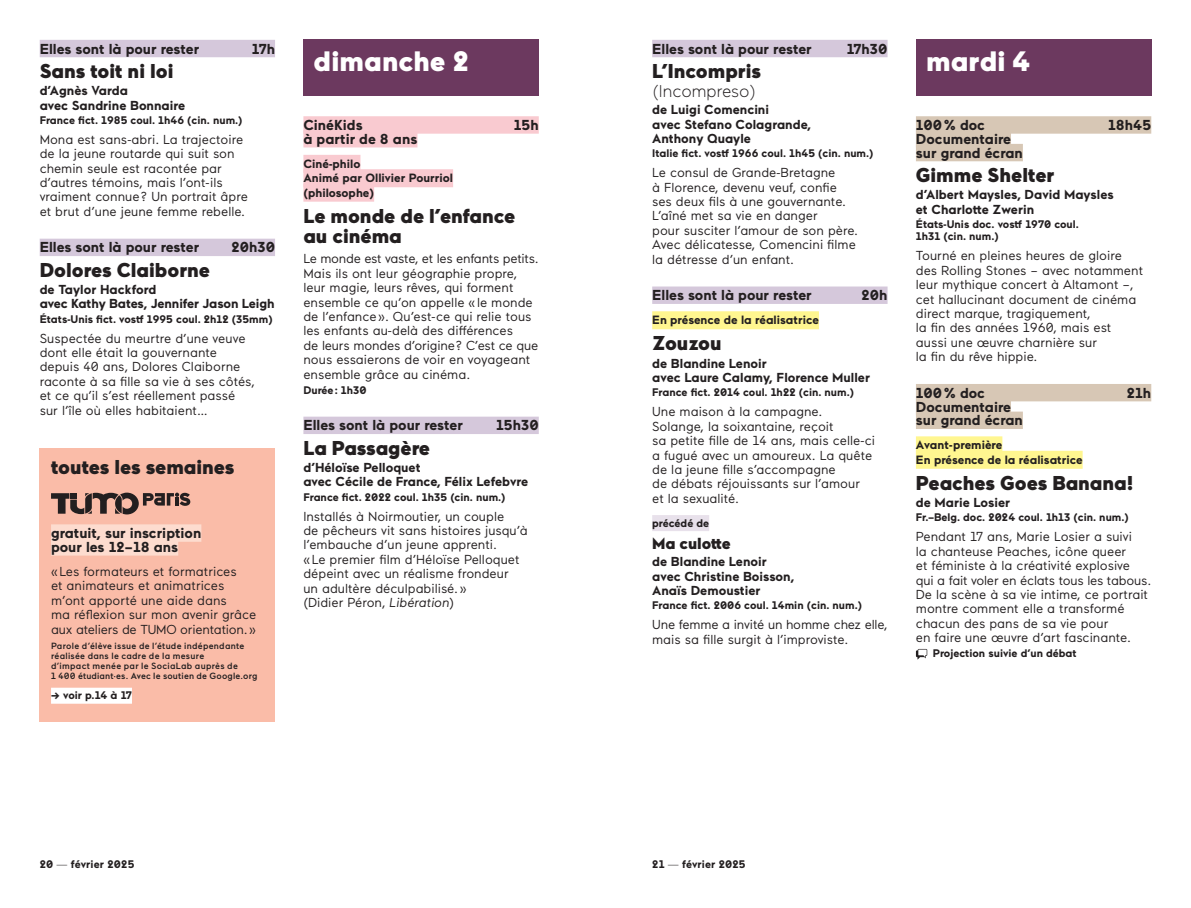
<style>
.page{position:relative;width:1191px;height:908px;background:#fff}
.page>*{position:absolute;margin:0;border:0;box-sizing:border-box;transform-origin:0 0}
.t1{font:900 28px "Maax";letter-spacing:.005em;color:#fff}
.t2{font:900 20px/20.4px "Maax";color:#231f20}
.t3{font:300 17px "Maax";color:#231f20}
.t4{font:900 16px "Maax";color:#231f20}
.t5{font:700 14.4px/13.8px "Maax";color:#231f20}
.t6{font:13px/14.4px "Maax";color:#231f20}
.t7{font:700 13px/14.4px "Maax";color:#231f20}
.t8{font:700 12px/14.4px "Maax";color:#231f20}
.t9{font:700 11px/12.4px "Maax";color:#231f20}
.t10{font:500 9px/10px "Maax";letter-spacing:.03em;color:#231f20}
.s1{font-style:italic}
.s2{font-weight:300}
</style>
<div class="page">
<div style="left:40px;top:40px;width:235px;height:17px;background:#d5c8db"></div>
<div style="left:40px;top:238px;width:235px;height:18px;background:#d5c8db"></div>
<div style="left:40px;top:448px;width:235px;height:273px;background:#fabca8"></div>
<div style="left:51px;top:524px;width:150px;height:17px;background:#fddccf"></div>
<div style="left:51px;top:538px;width:127px;height:17px;background:#fddccf"></div>
<div style="left:51px;top:687px;width:81px;height:16px;background:#fff"></div>
<svg style="left:51px;top:492px;width:139px;height:22px"></svg>
<div style="left:303px;top:40px;width:236px;height:56px;background:#6c395f"></div>
<div style="left:303px;top:116px;width:236px;height:18px;background:#f9cad0"></div>
<div style="left:303px;top:130px;width:114px;height:17px;background:#f9cad0"></div>
<div style="left:303px;top:155px;width:57px;height:18px;background:#f9cad0"></div>
<div style="left:303px;top:169px;width:150px;height:18px;background:#f9cad0"></div>
<div style="left:303px;top:183px;width:71px;height:18px;background:#f9cad0"></div>
<div style="left:303px;top:416px;width:236px;height:18px;background:#d5c8db"></div>
<div style="left:652px;top:40px;width:235px;height:17px;background:#d5c8db"></div>
<div style="left:652px;top:286px;width:235px;height:18px;background:#d5c8db"></div>
<div style="left:652px;top:311px;width:167px;height:18px;background:#fff690"></div>
<div style="left:652px;top:515px;width:57px;height:16px;background:#e8e1eb"></div>
<div style="left:916px;top:40px;width:235px;height:56px;background:#6c395f"></div>
<div style="left:916px;top:116px;width:235px;height:18px;background:#d7c7b5"></div>
<div style="left:916px;top:130px;width:95px;height:17px;background:#d7c7b5"></div>
<div style="left:916px;top:144px;width:107px;height:17px;background:#d7c7b5"></div>
<div style="left:916px;top:384px;width:235px;height:17px;background:#d7c7b5"></div>
<div style="left:916px;top:397px;width:95px;height:18px;background:#d7c7b5"></div>
<div style="left:916px;top:411px;width:107px;height:18px;background:#d7c7b5"></div>
<div style="left:916px;top:436px;width:86px;height:18px;background:#fff690"></div>
<div style="left:916px;top:450px;width:166px;height:18px;background:#fff690"></div>
<svg style="left:916px;top:648px;width:11px;height:11px"></svg>
<p class="t5" style="left:40px;top:41px;width:161px">Elles sont là pour rester</p>
<p class="t5" style="left:252px;top:41px;width:25px">17h</p>
<h2 class="t2" style="left:40px;top:60px;width:135px">Sans toit ni loi</h2>
<p class="t7" style="left:40px;top:83px;width:147px">d’Agnès Varda<br>avec Sandrine Bonnaire</p>
<p class="t9" style="left:40px;top:113px;width:204px">France fict. 1985 coul. 1h46 (cin. num.)</p>
<p class="t6" style="left:40px;top:131px;width:210px">Mona est sans-abri. La trajectoire de la jeune routarde qui suit son chemin seule est racontée par d’autres témoins, mais l’ont-ils vraiment connue ? Un portrait âpre et brut d’une jeune femme rebelle.</p>
<p class="t5" style="left:40px;top:240px;width:161px">Elles sont là pour rester</p>
<p class="t5" style="left:231px;top:240px;width:45px">20h30</p>
<h2 class="t2" style="left:40px;top:258px;width:172px">Dolores Claiborne</h2>
<p class="t7" style="left:40px;top:281px;width:236px">de Taylor Hackford<br>avec Kathy Bates, Jennifer Jason Leigh</p>
<p class="t9" style="left:40px;top:312px;width:234px">États-Unis fict. vostf 1995 coul. 2h12 (35mm)</p>
<p class="t6" style="left:40px;top:330px;width:217px">Suspectée du meurtre d’une veuve dont elle était la gouvernante depuis 40 ans, Dolores Claiborne raconte à sa fille sa vie à ses côtés, et ce qu’il s’est réellement passé sur l’île où elles habitaient…</p>
<h2 class="t2" style="left:51px;top:456px;width:185px">toutes les semaines</h2>
<p class="t5" style="left:51px;top:525px;width:152px">gratuit, sur inscription pour les 12–18 ans</p>
<p class="t6" style="left:51px;top:563px;width:207px">« Les formateurs et formatrices<br>et animateurs et animatrices m’ont apporté une aide dans<br>ma réflexion sur mon avenir grâce aux ateliers de TUMO orientation. »</p>
<p class="t10" style="left:51px;top:640px;width:208px">Parole d’élève issue de l’étude indépendante réalisée dans le cadre de la mesure<br>d’impact menée par le SociaLab auprès de<br>1 400 étudiant·es. Avec le soutien de Google.org</p>
<p class="t9" style="left:51px;top:688px;width:82px">→ voir p.14 à 17</p>
<h1 class="t1" style="left:314px;top:42px;width:157px">dimanche 2</h1>
<p class="t5" style="left:303px;top:117px;width:61px">CinéKids</p>
<p class="t5" style="left:514px;top:117px;width:26px">15h</p>
<p class="t5" style="left:303px;top:131px;width:116px">à partir de 8 ans</p>
<p class="t8" style="left:303px;top:156px;width:151px">Ciné-philo<br>Animé par Ollivier Pourriol (philosophe)</p>
<h2 class="t2" style="left:303px;top:204px;width:213px">Le monde de l’enfance au cinéma</h2>
<p class="t6" style="left:303px;top:251px;width:237px">Le monde est vaste, et les enfants petits.<br>Mais ils ont leur géographie propre, leur magie, leurs rêves, qui forment ensemble ce qu’on appelle « le monde de l’enfance ». Qu’est-ce qui relie tous les enfants au-delà des différences<br>de leurs mondes d’origine ? C’est ce que nous essaierons de voir en voyageant ensemble grâce au cinéma.</p>
<p class="t9" style="left:303px;top:383px;width:65px">Durée: 1h30</p>
<p class="t5" style="left:303px;top:417px;width:161px">Elles sont là pour rester</p>
<p class="t5" style="left:496px;top:417px;width:44px">15h30</p>
<h2 class="t2" style="left:303px;top:436px;width:128px">La Passagère</h2>
<p class="t7" style="left:303px;top:459px;width:226px">d’Héloïse Pelloquet<br>avec Cécile de France, Félix Lefebvre</p>
<p class="t9" style="left:303px;top:489px;width:204px">France fict. 2022 coul. 1h35 (cin. num.)</p>
<p class="t6" style="left:303px;top:508px;width:226px">Installés à Noirmoutier, un couple<br>de pêcheurs vit sans histoires jusqu’à l’embauche d’un jeune apprenti.<br>« Le premier film d’Héloïse Pelloquet dépeint avec un réalisme frondeur<br>un adultère déculpabilisé. »<br>(Didier Péron, <span class="s1">Libération</span>)</p>
<p class="t5" style="left:652px;top:41px;width:161px">Elles sont là pour rester</p>
<p class="t5" style="left:846px;top:41px;width:42px">17h30</p>
<h2 class="t2" style="left:652px;top:60px;width:110px">L’Incompris</h2>
<h3 class="t3" style="left:652px;top:80px;width:105px">(Incompreso)</h3>
<p class="t7" style="left:652px;top:102px;width:160px">de Luigi Comencini<br>avec Stefano Colagrande,<br>Anthony Quayle</p>
<p class="t9" style="left:652px;top:146px;width:223px">Italie fict. vostf 1966 coul. 1h45 (cin. num.)</p>
<p class="t6" style="left:652px;top:165px;width:207px">Le consul de Grande-Bretagne<br>à Florence, devenu veuf, confie ses deux fils à une gouvernante.<br>L’aîné met sa vie en danger<br>pour susciter l’amour de son père.<br>Avec délicatesse, Comencini filme la détresse d’un enfant.</p>
<p class="t5" style="left:652px;top:287px;width:161px">Elles sont là pour rester</p>
<p class="t5" style="left:861px;top:287px;width:27px">20h</p>
<p class="t8" style="left:652px;top:312px;width:168px">En présence de la réalisatrice</p>
<h2 class="t2" style="left:652px;top:332px;width:71px">Zouzou</h2>
<p class="t7" style="left:652px;top:355px;width:219px">de Blandine Lenoir<br>avec Laure Calamy, Florence Muller</p>
<p class="t9" style="left:652px;top:385px;width:203px">France fict. 2014 coul. 1h22 (cin. num.)</p>
<p class="t6" style="left:652px;top:404px;width:224px">Une maison à la campagne.<br>Solange, la soixantaine, reçoit<br>sa petite fille de 14 ans, mais celle-ci a fugué avec un amoureux. La quête de la jeune fille s’accompagne<br>de débats réjouissants sur l’amour<br>et la sexualité.</p>
<p class="t9" style="left:652px;top:515px;width:58px">précédé de</p>
<p class="t4" style="left:652px;top:532px;width:80px">Ma culotte</p>
<p class="t7" style="left:652px;top:553px;width:144px">de Blandine Lenoir avec Christine Boisson,<br>Anaïs Demoustier</p>
<p class="t9" style="left:652px;top:598px;width:211px">France fict. 2006 coul. 14min (cin. num.)</p>
<p class="t6" style="left:652px;top:616px;width:237px">Une femme a invité un homme chez elle, mais sa fille surgit à l’improviste.</p>
<h1 class="t1" style="left:926px;top:42px;width:105px">mardi 4</h1>
<p class="t5" style="left:916px;top:117px;width:71px">100 % doc</p>
<p class="t5" style="left:1108px;top:117px;width:44px">18h45</p>
<p class="t5" style="left:916px;top:131px;width:108px">Documentaire sur grand écran</p>
<h2 class="t2" style="left:916px;top:164px;width:140px">Gimme Shelter</h2>
<p class="t7" style="left:916px;top:187px;width:199px">d’Albert Maysles, David Maysles et Charlotte Zwerin</p>
<p class="t9" style="left:916px;top:217px;width:164px">États-Unis doc. vostf 1970 coul.<br>1h31 (cin. num.)</p>
<p class="t6" style="left:916px;top:248px;width:229px">Tourné en pleines heures de gloire des Rolling Stones – avec notamment leur mythique concert à Altamont –, cet hallucinant document de cinéma direct marque, tragiquement,<br>la fin des années 1960, mais est aussi une œuvre charnière sur<br>la fin du rêve hippie.</p>
<p class="t5" style="left:916px;top:385px;width:71px">100 % doc</p>
<p class="t5" style="left:1127px;top:385px;width:26px">21h</p>
<p class="t5" style="left:916px;top:399px;width:108px">Documentaire sur grand écran</p>
<p class="t8" style="left:916px;top:437px;width:168px">Avant-première<br>En présence de la réalisatrice</p>
<h2 class="t2" style="left:916px;top:471px;width:219px">Peaches Goes Banana!</h2>
<p class="t7" style="left:916px;top:494px;width:96px">de Marie Losier</p>
<p class="t9" style="left:916px;top:510px;width:214px">Fr.–Belg. doc. 2024 coul. 1h13 (cin. num.)</p>
<p class="t6" style="left:916px;top:528px;width:237px">Pendant 17 ans, Marie Losier a suivi<br>la chanteuse Peaches, icône queer<br>et féministe à la créativité explosive qui a fait voler en éclats tous les tabous.<br>De la scène à sa vie intime, ce portrait montre comment elle a transformé chacun des pans de sa vie pour<br>en faire une œuvre d’art fascinante.</p>
<p class="t9" style="left:932px;top:646px;width:145px">Projection suivie d’un débat</p>
<p class="t9" style="left:40px;top:857px;width:96px">20 <span class="s2">—</span> février 2025</p>
<p class="t9" style="left:652px;top:857px;width:95px">21 <span class="s2">—</span> février 2025</p>
</div>
